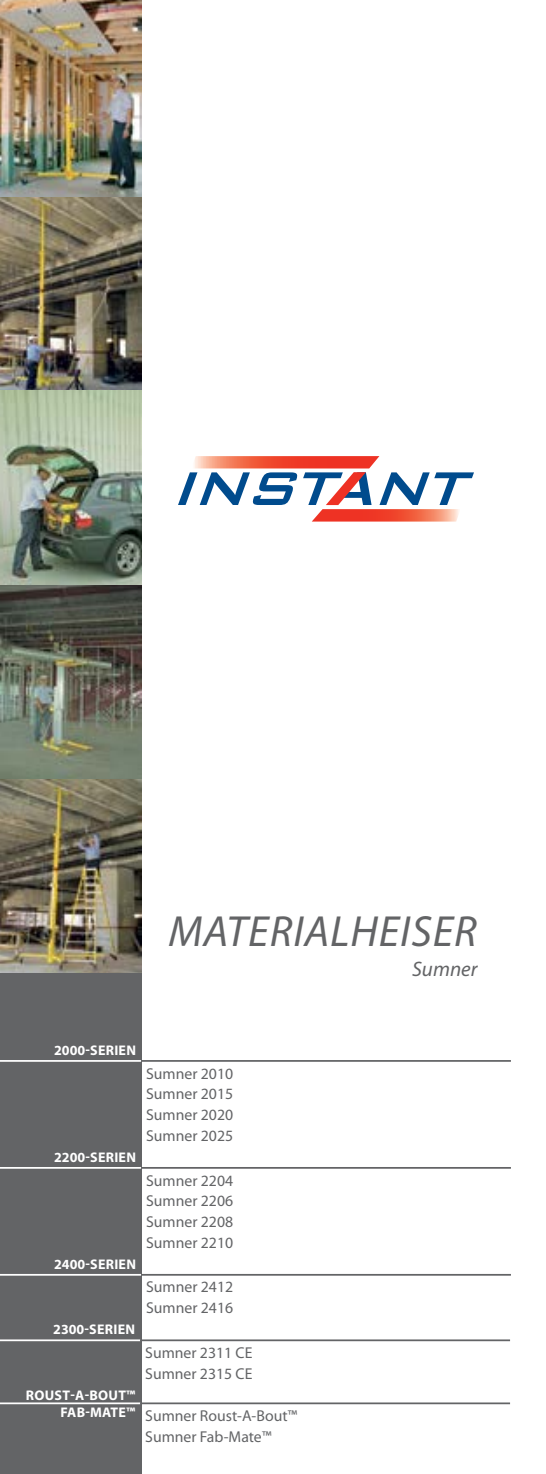
<style>
.page{position:relative;width:546px;height:1474px;background:#fff}
.page>*{position:absolute;margin:0;border:0;box-sizing:border-box;transform-origin:0 0}
.t1{font:italic 43.75px "Myriad Pro";letter-spacing:.02em;color:#636466}
.t2{font:italic 21px "Myriad Pro";color:#636466}
.t3{font:15.75px/20.7px "Myriad Pro";color:#636466}
.t4{font:700 14px "Myriad Pro";letter-spacing:.02em;color:#fff}
</style>
<div class="page">
<img style="left:0;top:0;width:141px;height:973px">
<div style="left:0;top:973px;width:141px;height:500px;background:#636466"></div>
<svg style="left:178px;top:456px;width:296px;height:65px"></svg>
<hr style="left:0;top:1060px;width:141px;height:1px;background:#fff">
<hr style="left:141px;top:1060px;width:370px;height:1px;background:#636466">
<hr style="left:0;top:1166px;width:141px;height:2px;background:#fff">
<hr style="left:141px;top:1166px;width:370px;height:2px;background:#636466">
<hr style="left:0;top:1339px;width:140px;height:2px;background:#fff">
<hr style="left:140px;top:1339px;width:370px;height:2px;background:#636466">
<hr style="left:0;top:1402px;width:140px;height:2px;background:#fff">
<hr style="left:140px;top:1402px;width:370px;height:2px;background:#636466">
<hr style="left:0;top:1273px;width:141px;height:2px;background:#fff">
<hr style="left:141px;top:1273px;width:370px;height:2px;background:#636466">
<h1 class="t1" style="left:168px;top:904px;width:310px">MATERIALHEISER</h1>
<h2 class="t2" style="left:412px;top:956px;width:67px">SUMNER</h2>
<p class="t4" style="left:54px;top:1041px;width:83px">2000-SERIEN</p>
<p class="t4" style="left:54px;top:1147px;width:83px">2200-SERIEN</p>
<p class="t4" style="left:54px;top:1254px;width:83px">2400-SERIEN</p>
<p class="t4" style="left:53px;top:1320px;width:53px">2300-SERIEN</p>
<p class="t3" style="left:146px;top:1062px;width:89px;text-align:justify">Sumner 2010<br>Sumner 2015<br>Sumner 2020<br>Sumner 2025</p>
<p class="t3" style="left:146px;top:1169px;width:89px;text-align:justify">Sumner 2204<br>Sumner 2206<br>Sumner 2208<br>Sumner 2210</p>
<p class="t3" style="left:146px;top:1276px;width:89px">Sumner 2412<br>Sumner 2416</p>
<p class="t3" style="left:145px;top:1341px;width:109px">Sumner 2311 CE<br>Sumner 2315 CE</p>
<p class="t4" style="left:26px;top:1385px;width:111px">ROUST-A-BOUT™</p>
<p class="t3" style="left:145px;top:1404px;width:154px;text-indent:-85px"><sup>FAB-MATE™</sup> Sumner Roust-A-Bout™<br>Sumner Fab-Mate™</p>
</div>
